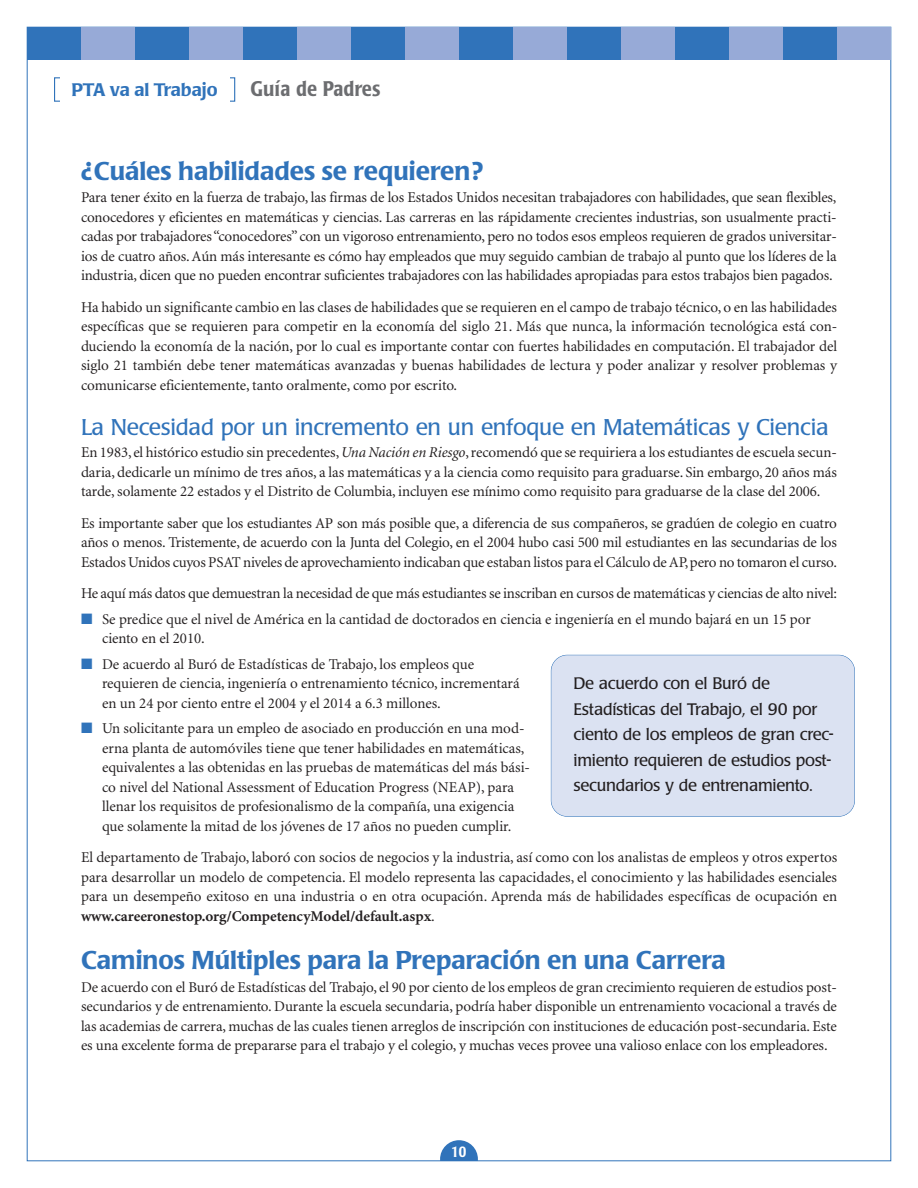
<style>
.page{position:relative;width:918px;height:1188px;background:#fff}
.page>*{position:absolute;margin:0;border:0;box-sizing:border-box;transform-origin:0 0}
.t1{font:500 25.5px "Poppl Laudatio";color:#3073ba}
.t2{font:22.5px "Poppl Laudatio";letter-spacing:-.01em;color:#3073ba}
.t3{font:500 condensed 21px "Poppl Laudatio";color:#6c6d70}
.t4{font:500 18px "Poppl Laudatio";letter-spacing:-.01em;color:#3073ba}
.t5{font:16.5px/25.5px "Poppl Laudatio";letter-spacing:-.015em;color:#231f20}
.t6{font:15px/19.5px "Minion MM.367.585.11";letter-spacing:-.005em;color:#231f20;text-align:justify}
.t7{font:15px "Minion MM.578.585.11";letter-spacing:-.005em;color:#231f20}
.t8{font:500 condensed 15px "Poppl Laudatio";color:#fff}
.s1{font-family:"Minion MM It.367.585.11"}
.s2{color:#3073ba}
.s3{font-family:"Minion MM.367.585.11"}
</style>
<div class="page">
<div style="left:440px;top:1140px;width:38px;height:38px;background:#3073ba;border-radius:50%"></div>
<div style="left:440px;top:1161px;width:38px;height:27px;background:#fff"></div>
<div style="left:27px;top:27px;width:864px;height:32px;background:#3073ba"></div>
<div style="left:81px;top:27px;width:54px;height:32px;background:#97aad7"></div>
<div style="left:189px;top:27px;width:54px;height:32px;background:#97aad7"></div>
<div style="left:297px;top:27px;width:54px;height:32px;background:#97aad7"></div>
<div style="left:405px;top:27px;width:54px;height:32px;background:#97aad7"></div>
<div style="left:513px;top:27px;width:54px;height:32px;background:#97aad7"></div>
<div style="left:621px;top:27px;width:54px;height:32px;background:#97aad7"></div>
<div style="left:729px;top:27px;width:54px;height:32px;background:#97aad7"></div>
<div style="left:837px;top:27px;width:54px;height:32px;background:#97aad7"></div>
<div style="left:54px;top:77px;width:181px;height:25px;border:1px solid #3073ba"></div>
<div style="left:60px;top:76px;width:169px;height:28px;background:#fff"></div>
<div style="left:551px;top:655px;width:304px;height:162px;background:#dbe2f2;border-radius:16px"></div>
<div style="left:551px;top:655px;width:304px;height:162px;border:1px solid #3073ba;border-radius:17px"></div>
<p class="t4" style="left:72px;top:83px;width:148px">PTA va al Trabajo</p>
<h3 class="t3" style="left:251px;top:79px;width:131px">Guía de Padres</h3>
<h1 class="t1" style="left:81px;top:161px;width:404px">¿Cuáles habilidades se requieren?</h1>
<p class="t6" style="left:81px;top:189px;width:757px">Para tener éxito en la fuerza de trabajo, las firmas de los Estados Unidos necesitan trabajadores con habilidades, que sean flexibles, conocedores y eficientes en matemáticas y ciencias. Las carreras en las rápidamente crecientes industrias, son usualmente practi&shy;cadas por trabajadores “conocedores” con un vigoroso entrenamiento, pero no todos esos empleos requieren de grados universitar&shy;ios de cuatro años. Aún más interesante es cómo hay empleados que muy seguido cambian de trabajo al punto que los líderes de la industria, dicen que no pueden encontrar suficientes trabajadores con las habilidades apropiadas para estos trabajos bien pagados.</p>
<p class="t6" style="left:81px;top:299px;width:758px">Ha habido un significante cambio en las clases de habilidades que se requieren en el campo de trabajo técnico, o en las habilidades específicas que se requieren para competir en la economía del siglo 21. Más que nunca, la información tecnológica está con&shy;duciendo la economía de la nación, por lo cual es importante contar con fuertes habilidades en computación. El trabajador del siglo 21 también debe tener matemáticas avanzadas y buenas habilidades de lectura y poder analizar y resolver problemas y comunicarse eficientemente, tanto oralmente, como por escrito.</p>
<h2 class="t2" style="left:81px;top:418px;width:749px">La Necesidad por un incremento en un enfoque en Matemáticas y Ciencia</h2>
<p class="t6" style="left:81px;top:444px;width:757px">En 1983, el histórico estudio sin precedentes,<span class="s1">Una Nación en Riesgo</span>,recomendó que se requiriera a los estudiantes de escuela secun&shy;daria, dedicarle un mínimo de tres años, a las matemáticas y a la ciencia como requisito para graduarse. Sin embargo, 20 años más tarde, solamente 22 estados y el Distrito de Columbia, incluyen ese mínimo como requisito para graduarse de la clase del 2006.</p>
<p class="t6" style="left:81px;top:515px;width:758px">Es importante saber que los estudiantes AP son más posible que, a diferencia de sus compañeros, se gradúen de colegio en cuatro años o menos. Tristemente, de acuerdo con la Junta del Colegio, en el 2004 hubo casi 500 mil estudiantes en las secundarias de los Estados Unidos cuyos PSAT niveles de aprovechamiento indicaban que estaban listos para el Cálculo de AP,pero no tomaron el curso.</p>
<p class="t6" style="left:81px;top:585px;width:758px">He aquí más datos que demuestran la necesidad de que más estudiantes se inscriban en cursos de matemáticas y ciencias de alto nivel:</p>
<p class="t6" style="left:102px;top:611px;width:710px;text-indent:-21px"><span class="s2">■</span> Se predice que el nivel de América en la cantidad de doctorados en ciencia e ingeniería en el mundo bajará en un 15 por ciento en el 2010.</p>
<p class="t6" style="left:102px;top:656px;width:419px;text-align:left;text-indent:-21px"><span class="s2">■</span> De acuerdo al Buró de Estadísticas de Trabajo, los empleos que requieren de ciencia, ingeniería o entrenamiento técnico, incrementará en un 24 por ciento entre el 2004 y el 2014 a 6.3 millones.</p>
<p class="t6" style="left:102px;top:720px;width:429px;text-align:left;text-indent:-21px"><span class="s2">■</span> Un solicitante para un empleo de asociado en producción en una mod&shy;erna planta de automóviles tiene que tener habilidades en matemáticas, equivalentes a las obtenidas en las pruebas de matemáticas del más bási&shy;co nivel del National Assessment of Education Progress (NEAP), para llenar los requisitos de profesionalismo de la compañía, una exigencia que solamente la mitad de los jóvenes de 17 años no pueden cumplir.</p>
<p class="t6" style="left:81px;top:849px;width:758px">El departamento de Trabajo, laboró con socios de negocios y la industria, así como con los analistas de empleos y otros expertos para desarrollar un modelo de competencia. El modelo representa las capacidades, el conocimiento y las habilidades esenciales para un desempeño exitoso en una industria o en otra ocupación. Aprenda más de habilidades específicas de ocupación en</p>
<p class="t7" style="left:81px;top:911px;width:355px">www.careeronestop.org/CompetencyModel/default.aspx<span class="s3">.</span></p>
<h1 class="t1" style="left:81px;top:950px;width:646px">Caminos Múltiples para la Preparación en una Carrera</h1>
<p class="t6" style="left:81px;top:978px;width:757px">De acuerdo con el Buró de Estadísticas del Trabajo, el 90 por ciento de los empleos de gran crecimiento requieren de estudios post&shy;secundarios y de entrenamiento. Durante la escuela secundaria, podría haber disponible un entrenamiento vocacional a través de las academias de carrera, muchas de las cuales tienen arreglos de inscripción con instituciones de educación post-secundaria. Este es una excelente forma de prepararse para el trabajo y el colegio, y muchas veces provee una valioso enlace con los empleadores.</p>
<p class="t5" style="left:574px;top:672px;width:262px">De acuerdo con el Buró de<br>Estadísticas del Trabajo, el 90 por ciento de los empleos de gran crec&shy;imiento requieren de estudios post&shy;secundarios y de entrenamiento.</p>
<p class="t8" style="left:451px;top:1145px;width:16px">10</p>
</div>
